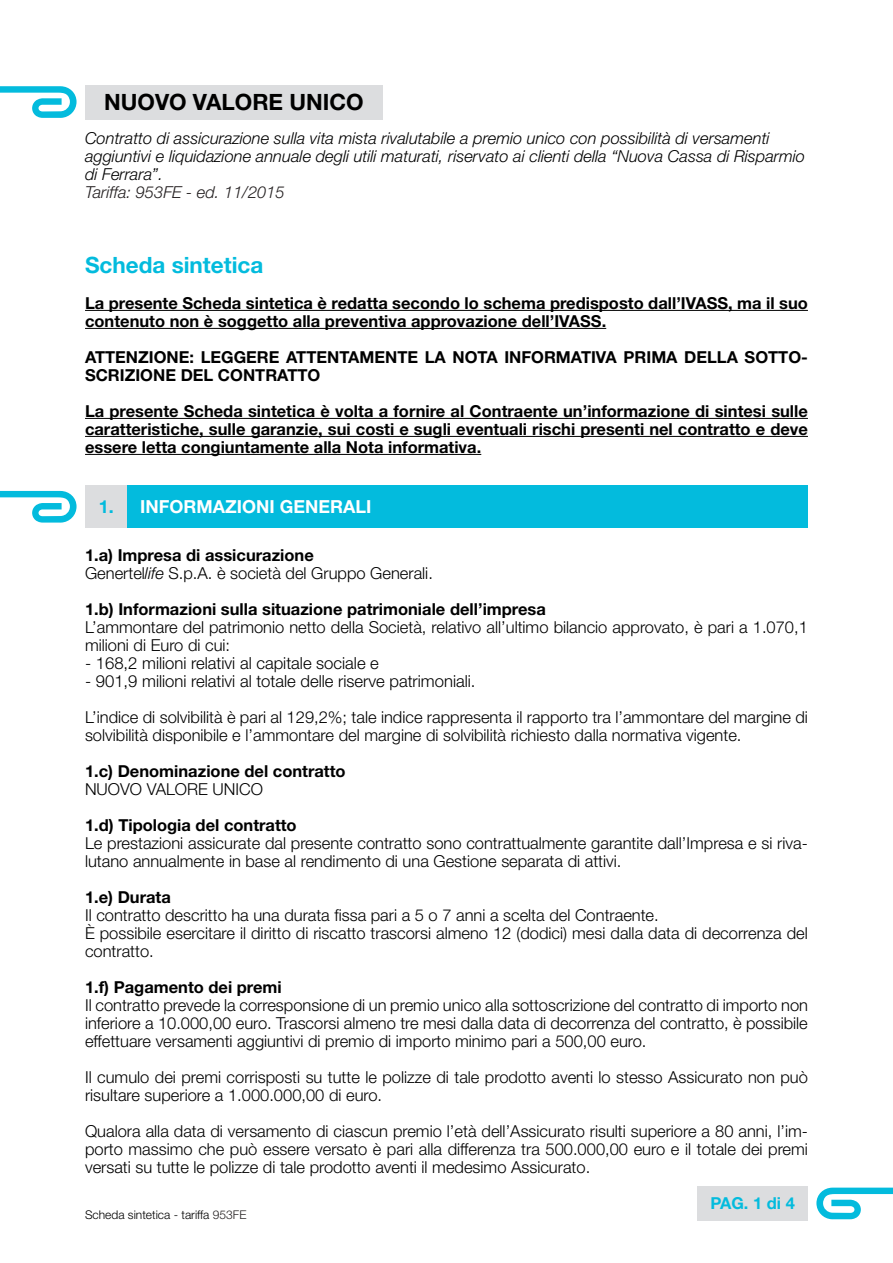
<style>
.page{position:relative;width:893px;height:1263px;background:#fff}
.page>*{position:absolute;margin:0;border:0;box-sizing:border-box;transform-origin:0 0}
.t1{font:700 22.5px "Helvetica Neue";color:#000}
.t2{font:700 22.5px "Helvetica Neue";color:#03bbdd}
.t3{font:700 18px "Helvetica Neue";color:#fff}
.t4{font:300 16.65px "Helvetica Neue";color:#000}
.t5{font:300 16.5px/18px "Helvetica Neue";color:#000}
.t6{font:700 16.5px/18px "Helvetica Neue";color:#000}
.t7{font:italic 300 16.5px/18px "Helvetica Neue";color:#000}
.t8{font:italic 300 16.5px "Helvetica Neue";color:#231f20}
.t9{font:700 16.5px "Helvetica Neue";color:#03bbdd}
.t10{font:300 12px "Helvetica Neue";color:#000}
.s1{color:#03bbdd}
.s2{font-weight:700}
.s3{font-style:italic}
.s4{color:#231f20}
</style>
<div class="page">
<svg style="left:816px;top:1187px;width:77px;height:32px"></svg>
<div style="left:697px;top:1186px;width:111px;height:34px;background:#dcdddf"></div>
<hr style="left:85px;top:310px;width:723px;height:1px;background:#000">
<hr style="left:85px;top:328px;width:521px;height:1px;background:#000">
<hr style="left:85px;top:418px;width:723px;height:1px;background:#000">
<hr style="left:85px;top:436px;width:723px;height:1px;background:#000">
<hr style="left:85px;top:454px;width:396px;height:1px;background:#000">
<svg style="left:0;top:491px;width:77px;height:32px"></svg>
<div style="left:85px;top:485px;width:43px;height:43px;background:#dcdddf"></div>
<div style="left:128px;top:485px;width:680px;height:43px;background:#03bbdd"></div>
<svg style="left:0;top:86px;width:77px;height:32px"></svg>
<div style="left:85px;top:85px;width:298px;height:34px;background:#dcdddf"></div>
<h1 class="t1" style="left:104px;top:88px;width:261px">NUOVO VALORE UNICO</h1>
<p class="t7" style="left:85px;top:128px;width:722px">Contratto di assicurazione sulla vita mista rivalutabile a premio unico con possibilità di versamenti aggiuntivi e liquidazione annuale degli utili maturati, riservato ai clienti della “Nuova Cassa di Risparmio di Ferrara”.</p>
<p class="t8" style="left:85px;top:182px;width:201px">Tariffa: 953FE - ed. 11/2015</p>
<h1 class="t2" style="left:85px;top:251px;width:180px">Scheda sintetica</h1>
<p class="t6" style="left:85px;top:293px;width:724px">La presente Scheda sintetica è redatta secondo lo schema predisposto dall’IVASS, ma il suo contenuto non è soggetto alla preventiva approvazione dell’IVASS.</p>
<p class="t6" style="left:85px;top:347px;width:724px">ATTENZIONE: LEGGERE ATTENTAMENTE LA NOTA INFORMATIVA PRIMA DELLA SOTTO-<br>SCRIZIONE DEL CONTRATTO</p>
<p class="t6" style="left:85px;top:401px;width:724px;text-align:justify">La presente Scheda sintetica è volta a fornire al Contraente un’informazione di sintesi sulle caratteristiche, sulle garanzie, sui costi e sugli eventuali rischi presenti nel contratto e deve essere letta congiuntamente alla Nota informativa.</p>
<p class="t3" style="left:99px;top:495px;width:274px"><span class="s1">1.</span> INFORMAZIONI GENERALI</p>
<p class="t5" style="left:85px;top:545px;width:349px"><span class="s2">1.a) Impresa di assicurazione<br></span>Genertel<span class="s3">life</span> S.p.A. è società del Gruppo Generali.</p>
<p class="t6" style="left:85px;top:599px;width:462px">1.b) Informazioni sulla situazione patrimoniale dell’impresa</p>
<p class="t5" style="left:85px;top:617px;width:724px">L’ammontare del patrimonio netto della Società, relativo all’ultimo bilancio approvato, è pari a 1.070,1 milioni di Euro di cui:</p>
<p class="t4" style="left:85px;top:653px;width:295px">- 168,2 milioni relativi al capitale sociale e</p>
<p class="t4" style="left:85px;top:671px;width:392px">- 901,9 milioni relativi al totale delle riserve patrimoniali.</p>
<p class="t5" style="left:85px;top:708px;width:724px">L’indice di solvibilità è pari al 129,2%; tale indice rappresenta il rapporto tra l’ammontare del margine di solvibilità disponibile e l’ammontare del margine di solvibilità richiesto dalla normativa vigente.</p>
<p class="t6" style="left:85px;top:762px;width:262px">1.c) Denominazione del contratto</p>
<p class="t5" style="left:85px;top:780px;width:179px">NUOVO VALORE UNICO</p>
<p class="t6" style="left:85px;top:816px;width:213px">1.d) Tipologia del contratto</p>
<p class="t5" style="left:85px;top:834px;width:724px">Le prestazioni assicurate dal presente contratto sono contrattualmente garantite dall’Impresa e si riva&shy;lutano annualmente in base al rendimento di una Gestione separata di attivi.</p>
<p class="t6" style="left:85px;top:888px;width:87px">1.e) Durata</p>
<p class="t5" style="left:85px;top:906px;width:724px">Il contratto descritto ha una durata fissa pari a 5 o 7 anni a scelta del Contraente.<br>È possibile esercitare il diritto di riscatto trascorsi almeno 12 (dodici) mesi dalla data di decorrenza del contratto.</p>
<p class="t6" style="left:85px;top:978px;width:198px">1.f) Pagamento dei premi</p>
<p class="t5" style="left:85px;top:996px;width:724px;text-align:justify">Il contratto prevede la corresponsione di un premio unico alla sottoscrizione del contratto di importo non inferiore a 10.000,00 euro. Trascorsi almeno tre mesi dalla data di decorrenza del contratto, è possibile effettuare versamenti aggiuntivi di premio di importo minimo pari a 500,00 euro.</p>
<p class="t5" style="left:85px;top:1068px;width:724px">Il cumulo dei premi corrisposti su tutte le polizze di tale prodotto aventi lo stesso Assicurato non può risultare superiore a 1.000.000,00 di euro.</p>
<p class="t5" style="left:85px;top:1122px;width:724px;text-align:justify">Qualora alla data di versamento di ciascun premio l’età dell’Assicurato risulti superiore a 80 anni, l’im&shy;porto massimo che può essere versato è pari alla differenza tra 500.000,00 euro e il totale dei premi versati su tutte le polizze di tale prodotto aventi il medesimo Assicurato.</p>
<p class="t10" style="left:85px;top:1207px;width:163px">Scheda sintetica - tariffa <span class="s4">953FE</span></p>
<p class="t9" style="left:710px;top:1193px;width:86px">PAG. 1 di 4</p>
</div>
